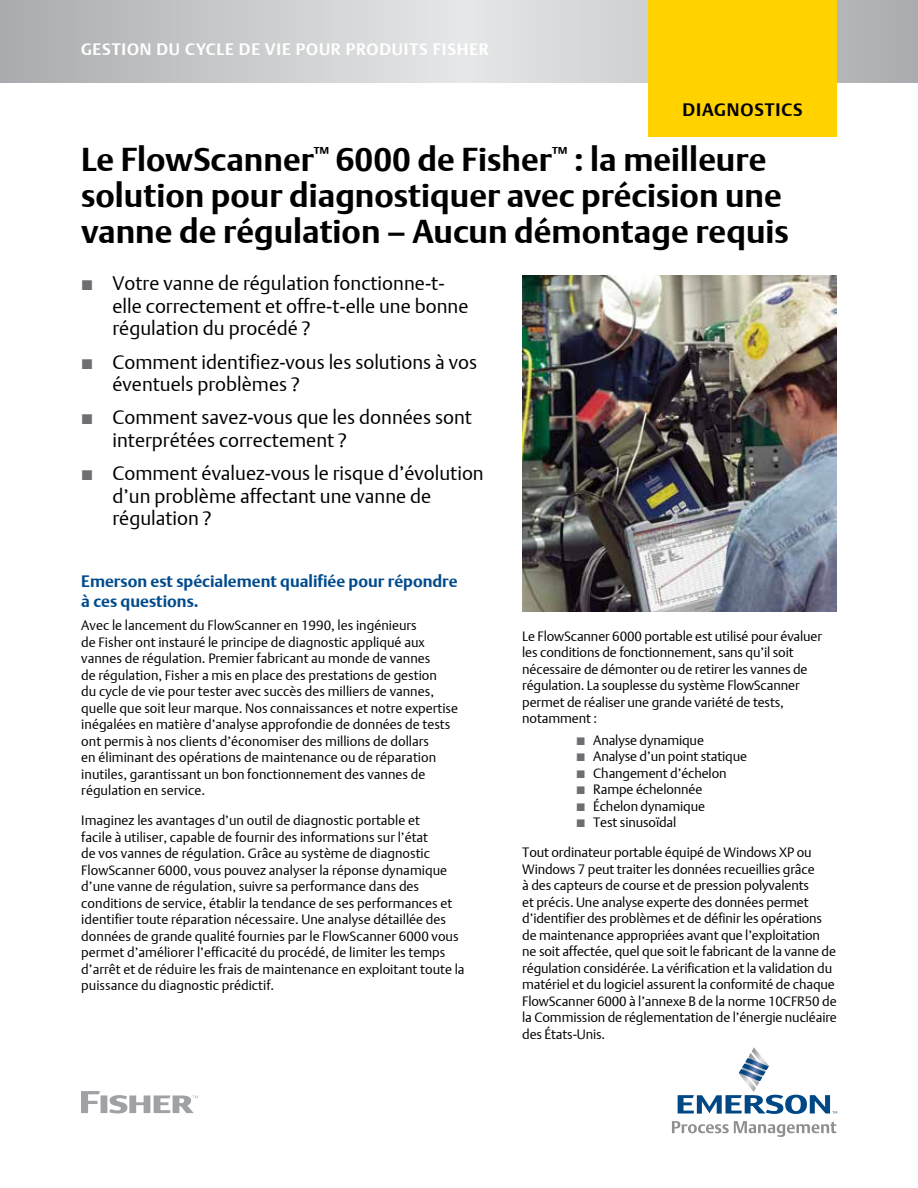
<style>
.page{position:relative;width:918px;height:1188px;background:#fff}
.page>*{position:absolute;margin:0;border:0;box-sizing:border-box;transform-origin:0 0}
.t1{font:700 33px/36px "DTL Argo T";color:#000}
.t2{font:300 19.5px/22.5px "DTL Argo T";color:#000}
.t3{font:700 18px "DTL Argo T";letter-spacing:.05em;color:#000}
.t4{font:700 16.5px/19.8px "DTL Argo T";color:#004b8d}
.t5{font:700 16.5px "DTL Argo T";letter-spacing:.05em;color:#fff}
.t6{font:300 13.5px/16.5px "DTL Argo T";color:#000}
</style>
<div class="page">
<svg style="left:678px;top:1047px;width:159px;height:67px"></svg>
<svg style="left:672px;top:1121px;width:164px;height:16px"></svg>
<svg style="left:81px;top:1091px;width:117px;height:22px"></svg>
<svg style="left:0;top:0;width:918px;height:82px;background:#c9cacc"></svg>
<div style="left:648px;top:0;width:189px;height:136px;background:#ffd200"></div>
<img style="left:522px;top:275px;width:315px;height:336px">
<p class="t5" style="left:81px;top:39px;width:409px">GESTION DU CYCLE DE VIE POUR PRODUITS FISHER</p>
<h3 class="t3" style="left:682px;top:99px;width:122px">DIAGNOSTICS</h3>
<h1 class="t1" style="left:81px;top:141px;width:710px">Le FlowScanner<sup>™</sup> 6000 de Fisher<sup>™</sup> : la meilleure solution pour diagnostiquer avec précision une vanne de régulation – Aucun démontage requis</h1>
<h2 class="t2" style="left:113px;top:272px;width:358px">Votre vanne de régulation fonctionne-t&shy;elle correctement et offre-t-elle une bonne régulation du procédé ?</h2>
<h2 class="t2" style="left:113px;top:350px;width:366px">Comment identifiez-vous les solutions à vos éventuels problèmes ?</h2>
<h2 class="t2" style="left:113px;top:406px;width:361px">Comment savez-vous que les données sont interprétées correctement ?</h2>
<h2 class="t2" style="left:113px;top:462px;width:373px">Comment évaluez-vous le risque d’évolution d’un problème affectant une vanne de régulation ?</h2>
<p class="t4" style="left:81px;top:571px;width:378px">Emerson est spécialement qualifiée pour répondre à ces questions.</p>
<p class="t6" style="left:81px;top:617px;width:378px">Avec le lancement du FlowScanner en 1990, les ingénieurs<br>de Fisher ont instauré le principe de diagnostic appliqué aux vannes de régulation. Premier fabricant au monde de vannes<br>de régulation, Fisher a mis en place des prestations de gestion<br>du cycle de vie pour tester avec succès des milliers de vannes, quelle que soit leur marque. Nos connaissances et notre expertise inégalées en matière d’analyse approfondie de données de tests ont permis à nos clients d’économiser des millions de dollars<br>en éliminant des opérations de maintenance ou de réparation inutiles, garantissant un bon fonctionnement des vannes de régulation en service.</p>
<p class="t6" style="left:81px;top:812px;width:385px">Imaginez les avantages d’un outil de diagnostic portable et<br>facile à utiliser, capable de fournir des informations sur l’état<br>de vos vannes de régulation. Grâce au système de diagnostic FlowScanner 6000, vous pouvez analyser la réponse dynamique d’une vanne de régulation, suivre sa performance dans des conditions de service, établir la tendance de ses performances et identifier toute réparation nécessaire. Une analyse détaillée des données de grande qualité fournies par le FlowScanner 6000 vous permet d’améliorer l’efficacité du procédé, de limiter les temps d’arrêt et de réduire les frais de maintenance en exploitant toute la puissance du diagnostic prédictif.</p>
<p class="t6" style="left:522px;top:627px;width:301px">Le FlowScanner 6000 portable est utilisé pour évaluer les conditions de fonctionnement, sans qu’il soit nécessaire de démonter ou de retirer les vannes de régulation. La souplesse du système FlowScanner permet de réaliser une grande variété de tests, notamment :</p>
<p class="t6" style="left:593px;top:732px;width:155px">Analyse dynamique<br>Analyse d’un point statique<br>Changement d’échelon<br>Rampe échelonnée<br>Échelon dynamique<br>Test sinusoïdal</p>
<p class="t6" style="left:522px;top:844px;width:316px">Tout ordinateur portable équipé de Windows XP ou Windows 7 peut traiter les données recueillies grâce<br>à des capteurs de course et de pression polyvalents<br>et précis. Une analyse experte des données permet d’identifier des problèmes et de définir les opérations de maintenance appropriées avant que l’exploitation ne soit affectée, quel que soit le fabricant de la vanne de régulation considérée. La vérification et la validation du matériel et du logiciel assurent la conformité de chaque FlowScanner 6000 à l’annexe B de la norme 10CFR50 de la Commission de réglementation de l’énergie nucléaire des États-Unis.</p>
</div>
